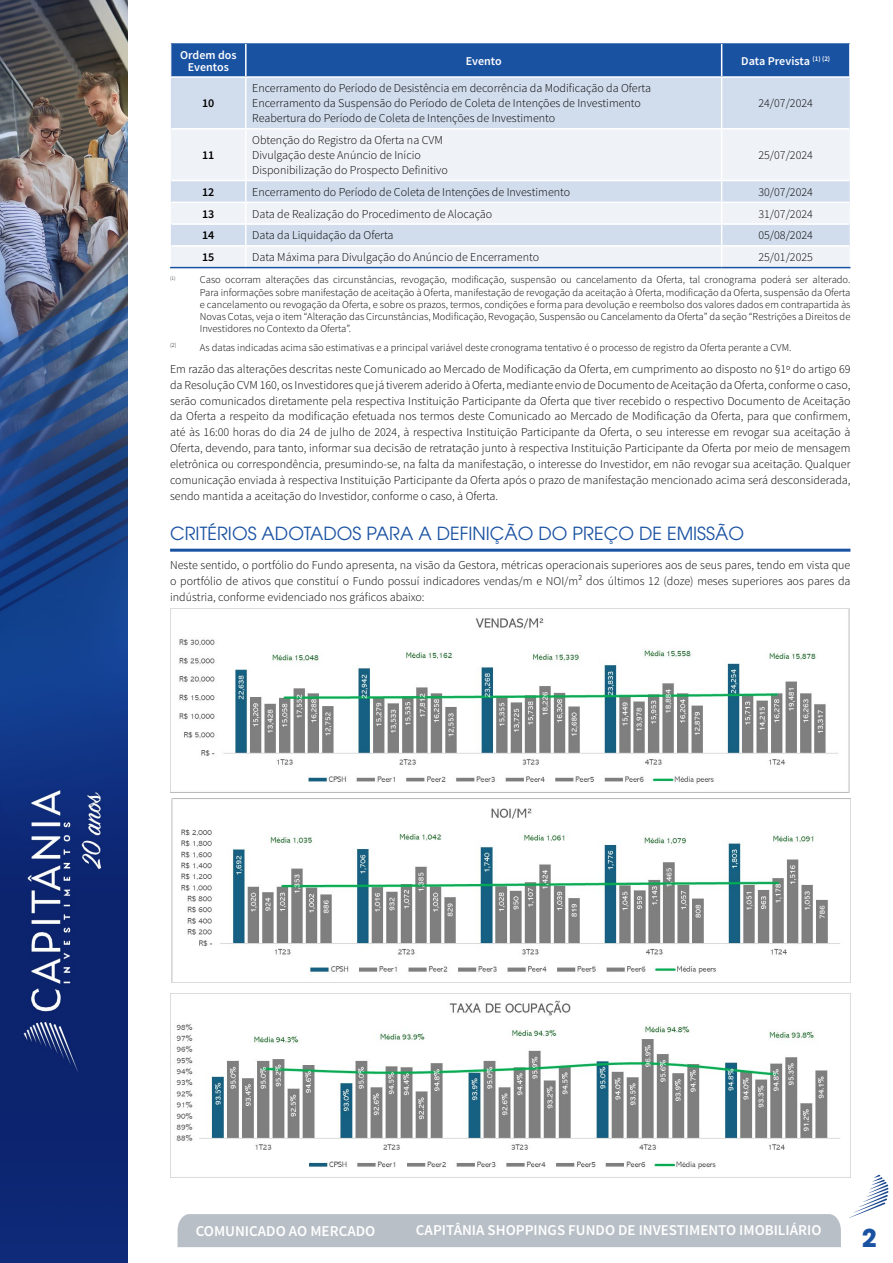
<style>
.page{position:relative;width:893px;height:1263px;background:#fff}
.page>*{position:absolute;margin:0;border:0;box-sizing:border-box;transform-origin:0 0}
.t1{font:700 24.45px "ITC Avant Garde Pro";color:#1a52a2}
.t2{font:18px "ITC Avant Garde Pro";color:#1a52a2}
.t3{font:600 15px "Source Sans Pro";color:#fff}
.t4{font:300 12px/15.9px "Source Sans Pro";color:#000}
.t5{font:600 12px/12px "Source Sans Pro";color:#fff;text-align:center}
.t6{font:600 12px "Source Sans Pro";color:#000}
.t7{font:300 10.5px/12.1px "Source Sans Pro";color:#000;text-align:justify}
</style>
<div class="page">
<svg style="left:849px;top:1174px;width:40px;height:44px"></svg>
<div style="left:178px;top:1214px;width:663px;height:33px;background:#b8bfc6"></div>
<img style="left:0;top:0;width:127px;height:1263px">
<hr style="left:170px;top:549px;width:680px;height:3px;background:#1a52a2">
<div style="left:171px;top:43px;width:679px;height:33px;background:#1a52a2"></div>
<div style="left:171px;top:78px;width:679px;height:51px;background:#d1dcec"></div>
<svg style="left:171px;top:129px;width:679px;height:138px;fill:#eff3f8"></svg>
<hr style="left:849px;top:44px;width:1px;height:32px;background:#fff">
<hr style="left:245px;top:44px;width:2px;height:32px;background:#fff">
<hr style="left:721px;top:44px;width:1px;height:32px;background:#fff">
<hr style="left:245px;top:78px;width:2px;height:50px;background:#fff">
<hr style="left:721px;top:78px;width:1px;height:50px;background:#fff">
<hr style="left:172px;top:128px;width:74px;height:2px;background:#fff">
<hr style="left:246px;top:128px;width:476px;height:2px;background:#fff">
<hr style="left:245px;top:130px;width:2px;height:50px;background:#fff">
<hr style="left:722px;top:128px;width:127px;height:2px;background:#fff">
<hr style="left:721px;top:130px;width:1px;height:50px;background:#fff">
<hr style="left:172px;top:180px;width:74px;height:1px;background:#fff">
<hr style="left:246px;top:180px;width:476px;height:1px;background:#fff">
<hr style="left:245px;top:181px;width:2px;height:21px;background:#fff">
<hr style="left:722px;top:180px;width:127px;height:1px;background:#fff">
<hr style="left:172px;top:202px;width:74px;height:1px;background:#fff">
<hr style="left:246px;top:202px;width:476px;height:1px;background:#fff">
<hr style="left:245px;top:203px;width:2px;height:20px;background:#fff">
<hr style="left:722px;top:202px;width:127px;height:1px;background:#fff">
<hr style="left:172px;top:223px;width:74px;height:2px;background:#fff">
<hr style="left:246px;top:223px;width:476px;height:2px;background:#fff">
<hr style="left:245px;top:225px;width:2px;height:20px;background:#fff">
<hr style="left:722px;top:223px;width:127px;height:2px;background:#fff">
<hr style="left:172px;top:245px;width:74px;height:2px;background:#fff">
<hr style="left:246px;top:245px;width:476px;height:2px;background:#fff">
<hr style="left:245px;top:247px;width:2px;height:20px;background:#fff">
<hr style="left:722px;top:245px;width:127px;height:2px;background:#fff">
<svg style="left:721px;top:181px;width:1px;height:86px"></svg>
<hr style="left:170px;top:267px;width:76px;height:1px;background:#1a52a2">
<hr style="left:246px;top:267px;width:476px;height:1px;background:#1a52a2">
<hr style="left:722px;top:267px;width:128px;height:1px;background:#1a52a2">
<img style="left:170px;top:608px;width:680px;height:375px">
<img style="left:170px;top:993px;width:680px;height:185px">
<p class="t5" style="left:180px;top:49px;width:58px">Ordem dos<br>Eventos</p>
<p class="t5" style="left:466px;top:55px;width:37px">Evento</p>
<p class="t5" style="left:741px;top:55px;width:91px">Data Prevista <sup>(1)</sup> <sup>(2)</sup></p>
<p class="t6" style="left:202px;top:96px;width:14px">10</p>
<p class="t4" style="left:252px;top:81px;width:400px;line-height:15px">Encerramento do Período de Desistência em decorrência da Modificação da Oferta<br>Encerramento da Suspensão do Período de Coleta de Intenções de Investimento<br>Reabertura do Período de Coleta de Intenções de Investimento</p>
<p class="t4" style="left:758px;top:96px;width:56px">24/07/2024</p>
<p class="t6" style="left:202px;top:148px;width:14px">11</p>
<p class="t4" style="left:252px;top:133px;width:197px;line-height:15px">Obtenção do Registro da Oferta na CVM<br>Divulgação deste Anúncio de Início<br>Disponibilização do Prospecto Definitivo</p>
<p class="t4" style="left:758px;top:147px;width:56px">25/07/2024</p>
<p class="t6" style="left:202px;top:184px;width:14px">12</p>
<p class="t4" style="left:252px;top:184px;width:320px">Encerramento do Período de Coleta de Intenções de Investimento</p>
<p class="t4" style="left:758px;top:184px;width:56px">30/07/2024</p>
<p class="t6" style="left:202px;top:206px;width:14px">13</p>
<p class="t4" style="left:252px;top:206px;width:242px">Data de Realização do Procedimento de Alocação</p>
<p class="t4" style="left:758px;top:206px;width:56px">31/07/2024</p>
<p class="t6" style="left:202px;top:228px;width:14px">14</p>
<p class="t4" style="left:252px;top:228px;width:143px">Data da Liquidação da Oferta</p>
<p class="t4" style="left:758px;top:228px;width:56px">05/08/2024</p>
<p class="t6" style="left:202px;top:250px;width:14px">15</p>
<p class="t4" style="left:252px;top:249px;width:288px">Data Máxima para Divulgação do Anúncio de Encerramento</p>
<p class="t4" style="left:758px;top:249px;width:56px">25/01/2025</p>
<p class="t7" style="left:200px;top:274px;width:652px;text-indent:-30px"><sup>(1)</sup> Caso ocorram alterações das circunstâncias, revogação, modificação, suspensão ou cancelamento da Oferta, tal cronograma poderá ser alterado.<br>Para informações sobre manifestação de aceitação à Oferta, manifestação de revogação da aceitação à Oferta, modificação da Oferta, suspensão da Oferta e cancelamento ou revogação da Oferta, e sobre os prazos, termos, condições e forma para devolução e reembolso dos valores dados em contrapartida às Novas Cotas, veja o item “Alteração das Circunstâncias, Modificação, Revogação, Suspensão ou Cancelamento da Oferta” da seção “Restrições a Direitos de Investidores no Contexto da Oferta”.</p>
<p class="t7" style="left:170px;top:341px;width:623px"><sup>(2)</sup> As datas indicadas acima são estimativas e a principal variável deste cronograma tentativo é o processo de registro da Oferta perante a CVM.</p>
<p class="t4" style="left:170px;top:361px;width:682px;text-align:justify">Em razão das alterações descritas neste Comunicado ao Mercado de Modificação da Oferta, em cumprimento ao disposto no §1º do artigo 69 da Resolução CVM 160, os Investidores que já tiverem aderido à Oferta, mediante envio de Documento de Aceitação da Oferta, conforme o caso, serão comunicados diretamente pela respectiva Instituição Participante da Oferta que tiver recebido o respectivo Documento de Aceitação da Oferta a respeito da modificação efetuada nos termos deste Comunicado ao Mercado de Modificação da Oferta, para que confirmem, até às 16:00 horas do dia 24 de julho de 2024, à respectiva Instituição Participante da Oferta, o seu interesse em revogar sua aceitação à Oferta, devendo, para tanto, informar sua decisão de retratação junto à respectiva Instituição Participante da Oferta por meio de mensagem eletrônica ou correspondência, presumindo-se, na falta da manifestação, o interesse do Investidor, em não revogar sua aceitação. Qualquer comunicação enviada à respectiva Instituição Participante da Oferta após o prazo de manifestação mencionado acima será desconsiderada, sendo mantida a aceitação do Investidor, conforme o caso, à Oferta.</p>
<h2 class="t2" style="left:170px;top:522px;width:576px">CRITÉRIOS ADOTADOS PARA A DEFINIÇÃO DO PREÇO DE EMISSÃO</h2>
<p class="t4" style="left:170px;top:557px;width:682px;text-align:justify">Neste sentido, o portfólio do Fundo apresenta, na visão da Gestora, métricas operacionais superiores aos de seus pares, tendo em vista que o portfólio de ativos que constituí o Fundo possuí indicadores vendas/m e NOI/m² dos últimos 12 (doze) meses superiores aos pares da indústria, conforme evidenciado nos gráficos abaixo:</p>
<p class="t3" style="left:196px;top:1221px;width:181px">COMUNICADO AO MERCADO</p>
<p class="t3" style="left:416px;top:1221px;width:407px">CAPITÂNIA SHOPPINGS FUNDO DE INVESTIMENTO IMOBILIÁRIO</p>
<h1 class="t1" style="left:862px;top:1222px;width:17px">2</h1>
</div>
